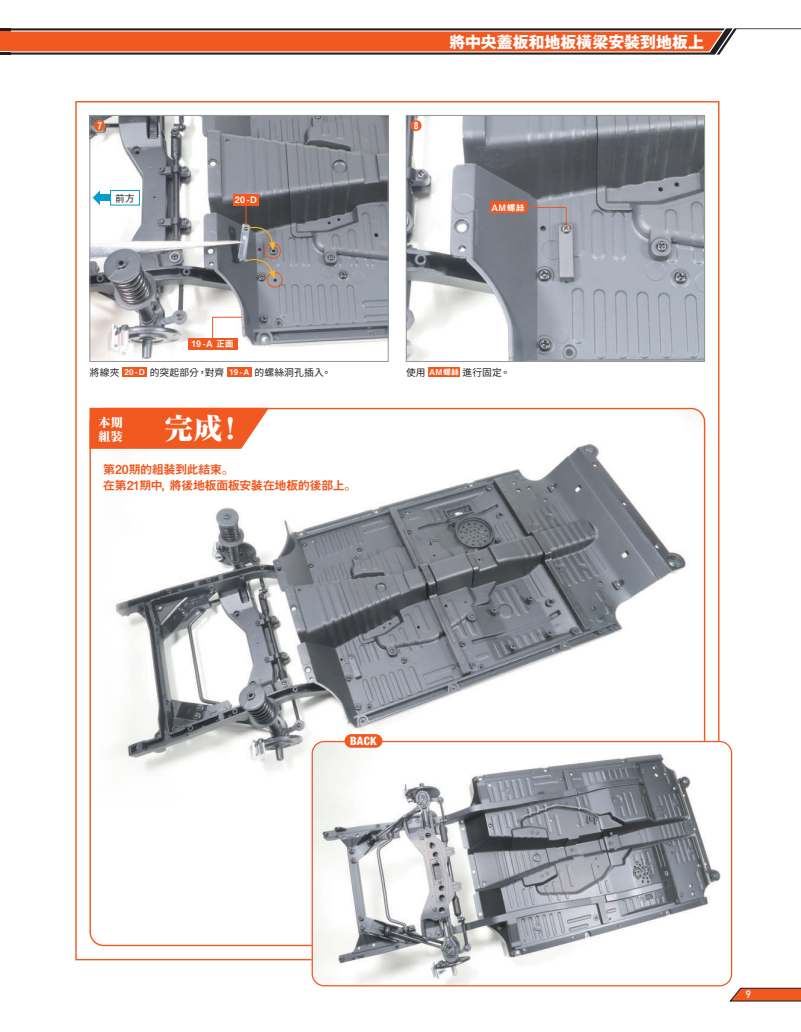
<style>
.page{position:relative;width:801px;height:1032px;background:#fff}
.page>*{position:absolute;margin:0;border:0;box-sizing:border-box;transform-origin:0 0}
.t1{font:800 expanded 28.75px "Ryumin Pro";color:#fff}
.t2{font:700 16px "Gothic MB101 Pro";color:#fff}
.t3{font:12.38px/16.9px "Midashi Go Pro MB31";letter-spacing:-.065em;color:#f15921}
.t4{font:800 expanded 12px/14.4px "Ryumin Pro";color:#fff}
.t5{font:800 condensed 11.5px "Helvetica Neue LT Std";color:#fff}
.t6{font:700 11.5px "Gothic MB101 Pro";color:#f15921}
.t7{font:500 10.62px "DIN";color:#fff}
.t8{font:9.75px "Gen Yo Gothic TW Regular TTF";letter-spacing:.015em;color:#231f20}
.t9{font:500 9.75px "Gothic BBB Pro";color:#231f20}
.t10{font:8.88px "Midashi Go Pro MB31";letter-spacing:.03em;color:#fff}
.s1{font-family:"Midashi Go Pro MB31";font-size:8px;color:#fff}
</style>
<div class="page">
<img style="left:92px;top:117px;width:294px;height:242px">
<div style="left:90px;top:115px;width:298px;height:246px;border:1px solid #939598"></div>
<img style="left:408px;top:117px;width:295px;height:242px">
<div style="left:406px;top:115px;width:299px;height:246px;border:1px solid #939598"></div>
<img style="left:91px;top:409px;width:614px;height:395px">
<svg style="left:89px;top:407px;width:180px;height:41px;background:#f26835"></svg>
<img style="left:312px;top:740px;width:420px;height:246px">
<div style="left:312px;top:740px;width:420px;height:246px;border:1px solid #f15921;border-radius:12px"></div>
<div style="left:344px;top:733px;width:38px;height:14px;background:#f15921;border-radius:7px"></div>
<div style="left:267px;top:271px;width:16px;height:16px;border:1px solid #f15921;border-radius:50%"></div>
<div style="left:265px;top:243px;width:16px;height:16px;border:1px solid #f15921;border-radius:50%"></div>
<div style="left:123px;top:367px;width:24px;height:10px;background:#f15921"></div>
<div style="left:227px;top:367px;width:25px;height:10px;background:#f15921"></div>
<div style="left:428px;top:367px;width:32px;height:10px;background:#f15921"></div>
<div style="left:95px;top:120px;width:10px;height:10px;background:#fff;border-radius:50%"></div>
<div style="left:411px;top:120px;width:10px;height:10px;background:#fff;border-radius:50%"></div>
<div style="left:490px;top:202px;width:36px;height:11px;background:#f15921"></div>
<svg style="left:526px;top:207px;width:41px;height:21px"></svg>
<svg style="left:93px;top:190px;width:7px;height:15px"></svg>
<div style="left:99px;top:195px;width:11px;height:6px;background:#079dca"></div>
<div style="left:111px;top:190px;width:28px;height:15px;background:#fff"></div>
<div style="left:110px;top:190px;width:30px;height:15px;border:1px solid #079dca"></div>
<div style="left:188px;top:338px;width:49px;height:11px;background:#f15921"></div>
<svg style="left:212px;top:316px;width:31px;height:23px"></svg>
<svg style="left:244px;top:206px;width:31px;height:73px;background:#75726f"></svg>
<div style="left:233px;top:194px;width:26px;height:12px;background:#f15921"></div>
<svg style="left:730px;top:987px;width:71px;height:14px"></svg>
<svg style="left:0;top:28px;width:801px;height:27px;background:#d36e4a"></svg>
<h2 class="t2" style="left:449px;top:28px;width:256px">將中央蓋板和地板橫梁安裝到地板上</h2>
<p class="t6" style="left:94px;top:116px;width:13px">❼</p>
<p class="t6" style="left:410px;top:116px;width:13px">❽</p>
<p class="t9" style="left:115px;top:190px;width:21px">前方</p>
<p class="t10" style="left:235px;top:193px;width:24px">20-D</p>
<p class="t10" style="left:491px;top:200px;width:35px">AM螺絲</p>
<p class="t10" style="left:192px;top:337px;width:44px">19 -A 正面</p>
<p class="t8" style="left:90px;top:366px;width:243px">將線夾 <span class="s1">20 -D</span> 的突起部分，對齊 <span class="s1">19 -A</span> 的螺絲洞孔插入。</p>
<p class="t8" style="left:406px;top:366px;width:106px">使用 <span class="s1">AM螺絲</span>進行固定。</p>
<p class="t4" style="left:98px;top:414px;width:26px">本期組裝</p>
<h1 class="t1" style="left:164px;top:405px;width:72px">完成!</h1>
<p class="t3" style="left:103px;top:459px;width:255px">第20期的組裝到此結束。<br>在第21期中，將後地板面板安裝在地板的後部上。</p>
<p class="t5" style="left:350px;top:733px;width:28px">BACK</p>
<p class="t7" style="left:745px;top:987px;width:7px">9</p>
</div>
